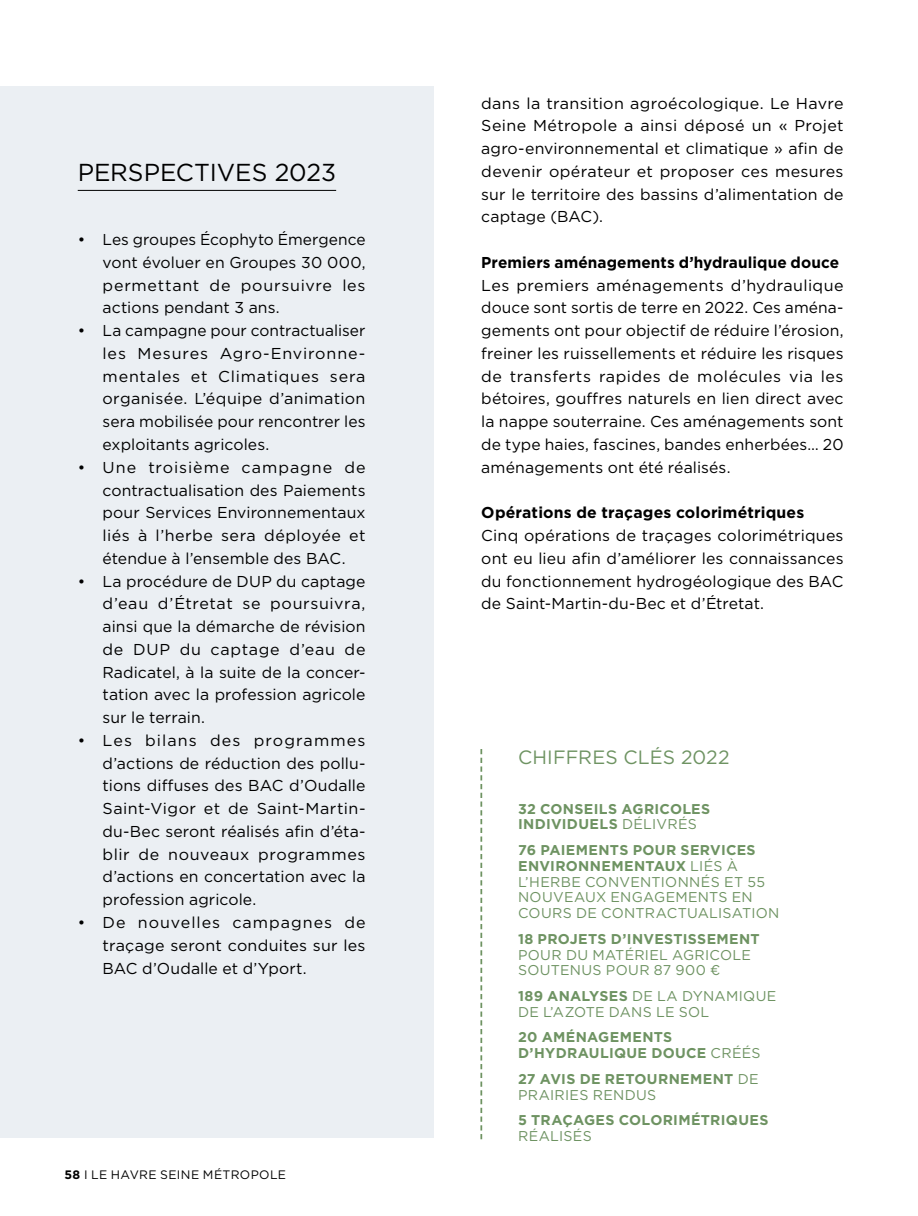
<style>
.page{position:relative;width:918px;height:1216px;background:#fff}
.page>*{position:absolute;margin:0;border:0;box-sizing:border-box;transform-origin:0 0}
.t1{font:24.5px "Gotham";letter-spacing:-.005em;color:#000}
.t2{font:19.25px "Gotham";letter-spacing:.01em;color:#6e9362}
.t3{font:15.75px/22.8px "Gotham";letter-spacing:.005em;color:#000;text-align:justify}
.t4{font:700 15.75px "Gotham";letter-spacing:.01em;color:#000}
.t5{font:14.17px/15.8px "Gotham";letter-spacing:.02em;color:#6e9362}
.t6{font:700 14.17px/15.8px "Gotham";letter-spacing:.025em;color:#6e9362}
.t7{font:12.25px "Gotham";letter-spacing:.03em;color:#000}
.s1{font-weight:700}
.s2{font-weight:400}
</style>
<div class="page">
<div style="left:0;top:86px;width:433px;height:1051px;background:#ebeff3"></div>
<hr style="left:78px;top:190px;width:258px;height:1px;background:#000">
<svg style="left:480px;top:749px;width:2px;height:390px"></svg>
<h1 class="t1" style="left:78px;top:157px;width:260px">PERSPECTIVES 2023</h1>
<p class="t3" style="left:103px;top:228px;width:264px;text-indent:-25px">• Les groupes Écophyto Émergence vont évoluer en Groupes 30 000, permettant de poursuivre les actions pendant 3 ans.</p>
<p class="t3" style="left:103px;top:319px;width:264px;text-indent:-25px">• La campagne pour contractualiser les Mesures Agro-Environne&shy;mentales et Climatiques sera organisée. L’équipe d’animation sera mobilisée pour rencontrer les exploitants agricoles.</p>
<p class="t3" style="left:103px;top:455px;width:264px;text-indent:-25px">• Une troisième campagne de contractualisation des Paiements pour Services Environnementaux liés à l’herbe sera déployée et étendue à l’ensemble des BAC.</p>
<p class="t3" style="left:103px;top:569px;width:264px;text-indent:-25px">• La procédure de DUP du captage d’eau d’Étretat se poursuivra, ainsi que la démarche de révision de DUP du captage d’eau de Radicatel, à la suite de la concer&shy;tation avec la profession agricole sur le terrain.</p>
<p class="t3" style="left:103px;top:728px;width:264px;text-indent:-25px">• Les bilans des programmes d’actions de réduction des pollu&shy;tions diffuses des BAC d’Oudalle Saint-Vigor et de Saint-Martin&shy;du-Bec seront réalisés afin d’éta&shy;blir de nouveaux programmes d’actions en concertation avec la profession agricole.</p>
<p class="t3" style="left:103px;top:910px;width:264px;text-indent:-25px">• De nouvelles campagnes de traçage seront conduites sur les BAC d’Oudalle et d’Yport.</p>
<p class="t7" style="left:64px;top:1166px;width:223px"><span class="s1">58</span> I LE HAVRE SEINE MÉTROPOLE</p>
<p class="t3" style="left:481px;top:91px;width:364px">dans la transition agroécologique. Le Havre Seine Métropole a ainsi déposé un « Projet agro-environnemental et climatique » afin de devenir opérateur et proposer ces mesures sur le territoire des bassins d’alimentation de captage (BAC).</p>
<p class="t4" style="left:481px;top:252px;width:359px">Premiers aménagements d’hydraulique douce</p>
<p class="t3" style="left:481px;top:273px;width:364px">Les premiers aménagements d’hydraulique douce sont sortis de terre en 2022. Ces aména&shy;gements ont pour objectif de réduire l’érosion, freiner les ruissellements et réduire les risques de transferts rapides de molécules via les bétoires, gouffres naturels en lien direct avec la nappe souterraine. Ces aménagements sont de type haies, fascines, bandes enherbées… 20 aménagements ont été réalisés.</p>
<p class="t4" style="left:481px;top:502px;width:324px">Opérations de traçages colorimétriques</p>
<p class="t3" style="left:481px;top:523px;width:364px">Cinq opérations de traçages colorimétriques ont eu lieu afin d’améliorer les connaissances du fonctionnement hydrogéologique des BAC de Saint-Martin-du-Bec et d’Étretat.</p>
<p class="t2" style="left:518px;top:745px;width:213px">CHIFFRES CLÉS 2022</p>
<p class="t6" style="left:518px;top:800px;width:194px">32 CONSEILS AGRICOLES<br>INDIVIDUELS <span class="s2">DÉLIVRÉS</span></p>
<p class="t5" style="left:518px;top:841px;width:263px"><span class="s1">76 PAIEMENTS POUR SERVICES<br>ENVIRONNEMENTAUX</span> LIÉS À<br>L’HERBE CONVENTIONNÉS ET 55<br>NOUVEAUX ENGAGEMENTS EN<br>COURS DE CONTRACTUALISATION</p>
<p class="t6" style="left:518px;top:930px;width:243px">18 PROJETS D’INVESTISSEMENT</p>
<p class="t5" style="left:518px;top:946px;width:234px">POUR DU MATÉRIEL AGRICOLE<br>SOUTENUS POUR 87 900 €</p>
<p class="t5" style="left:518px;top:987px;width:260px"><span class="s1">189 ANALYSES</span> DE LA DYNAMIQUE<br>DE L’AZOTE DANS LE SOL</p>
<p class="t6" style="left:518px;top:1029px;width:244px">20 AMÉNAGEMENTS<br>D’HYDRAULIQUE DOUCE <span class="s2">CRÉÉS</span></p>
<p class="t6" style="left:518px;top:1070px;width:242px">27 AVIS DE RETOURNEMENT <span class="s2">DE<br>PRAIRIES RENDUS</span></p>
<p class="t6" style="left:518px;top:1112px;width:252px">5 TRAÇAGES COLORIMÉTRIQUES</p>
<p class="t5" style="left:518px;top:1127px;width:75px">RÉALISÉS</p>
</div>
